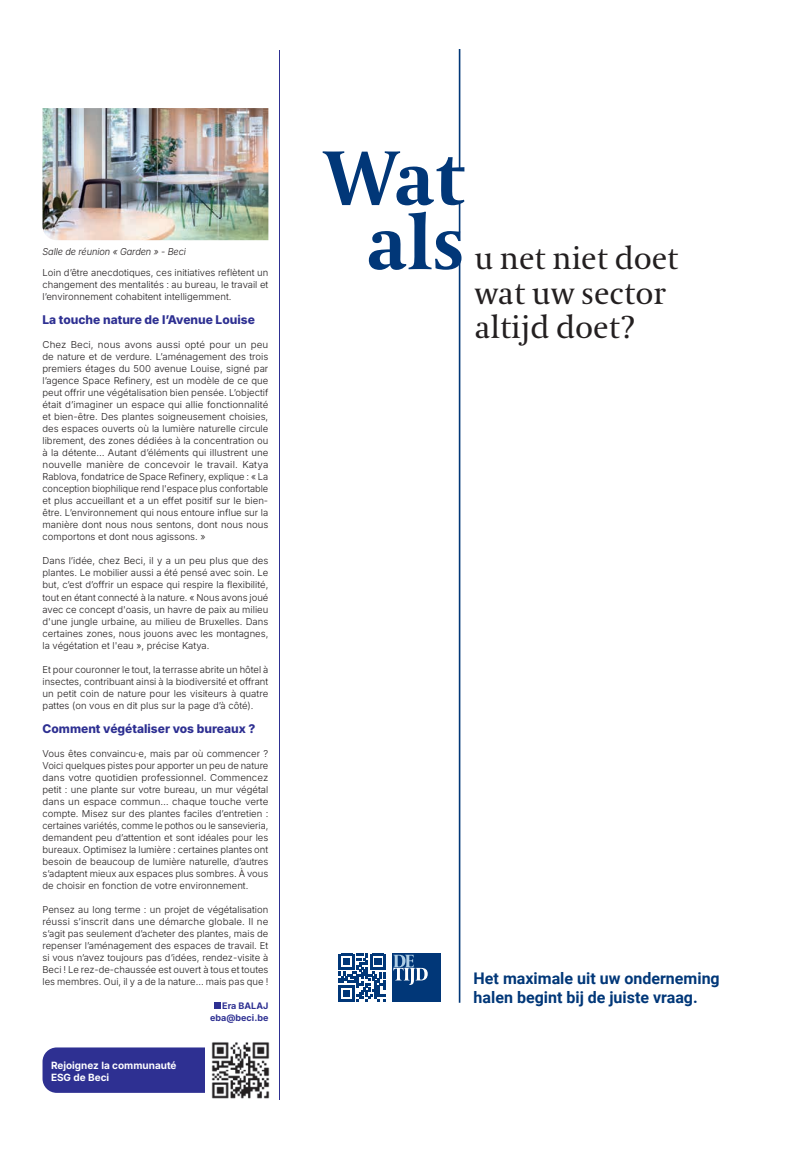
<style>
.page{position:relative;width:808px;height:1149px;background:#fff}
.page>*{position:absolute;margin:0;border:0;box-sizing:border-box;transform-origin:0 0}
.t1{font:700 76.1px/64.4px "Coranto 2";color:#013778;text-align:center}
.t2{font:31.6px/34.2px "Coranto 2";color:#231f20}
.t3{font:700 16px/19px "Roboto";color:#013778}
.t4{font:12px "Inter";color:#2e3092}
.t5{font:10px/12px "Inter";color:#fff}
.t6{font:9.5px/12px "Inter";color:#231f20;text-align:justify}
.t7{font:italic 9.5px "Inter";letter-spacing:-.01em;color:#231f20}
.t8{font:9px/12px "Inter";color:#2e3092;text-align:right}
</style>
<div class="page">
<div style="left:392px;top:953px;width:49px;height:48px;background:#013778"></div>
<svg style="left:393px;top:954px;width:35px;height:30px"></svg>
<hr style="left:459px;top:201px;width:1px;height:40px;background:#013778">
<hr style="left:459px;top:255px;width:1px;height:747px;background:#013778">
<hr style="left:459px;top:50px;width:1px;height:120px;background:#013778">
<svg style="left:339px;top:953px;width:47px;height:47px"></svg>
<hr style="left:279px;top:50px;width:1px;height:1048px;background:#2e3092">
<div style="left:43px;top:1047px;width:162px;height:45px;background:#2e3092"></div>
<img style="left:211px;top:1042px;width:59px;height:57px">
<svg style="left:214px;top:1002px;width:6px;height:6px"></svg>
<img style="left:43px;top:108px;width:225px;height:132px">
<p class="t7" style="left:43px;top:244px;width:145px">Salle de réunion « Garden » - Beci</p>
<p class="t6" style="left:43px;top:266px;width:227px">Loin d’être anecdotiques, ces initiatives reflètent un changement des mentalités : au bureau, le travail et l’environnement cohabitent intelligemment.</p>
<p class="t4" style="left:43px;top:311px;width:214px">La touche nature de l’Avenue Louise</p>
<p class="t6" style="left:43px;top:338px;width:227px">Chez Beci, nous avons aussi opté pour un peu de nature et de verdure. L’aménagement des trois premiers étages du 500 avenue Louise, signé par l’agence Space Refinery, est un modèle de ce que peut offrir une végétalisation bien pensée. L’objectif était d’imaginer un espace qui allie fonctionnalité et bien-être. Des plantes soigneusement choisies, des espaces ouverts où la lumière naturelle circule librement, des zones dédiées à la concentration ou à la détente… Autant d’éléments qui illustrent une nouvelle manière de concevoir le travail. Katya Rablova, fondatrice de Space Refinery, explique : « La conception biophilique rend l'espace plus confortable et plus accueillant et a un effet positif sur le bien&shy;être. L’environnement qui nous entoure influe sur la manière dont nous nous sentons, dont nous nous comportons et dont nous agissons. »</p>
<p class="t6" style="left:43px;top:554px;width:227px">Dans l’idée, chez Beci, il y a un peu plus que des plantes. Le mobilier aussi a été pensé avec soin. Le but, c’est d’offrir un espace qui respire la flexibilité, tout en étant connecté à la nature. « Nous avons joué avec ce concept d'oasis, un havre de paix au milieu d'une jungle urbaine, au milieu de Bruxelles. Dans certaines zones, nous jouons avec les montagnes, la végétation et l'eau », précise Katya.</p>
<p class="t6" style="left:43px;top:662px;width:227px">Et pour couronner le tout, la terrasse abrite un hôtel à insectes, contribuant ainsi à la biodiversité et offrant un petit coin de nature pour les visiteurs à quatre pattes (on vous en dit plus sur la page d’à côté).</p>
<p class="t4" style="left:43px;top:719px;width:214px">Comment végétaliser vos bureaux ?</p>
<p class="t6" style="left:43px;top:746px;width:227px">Vous êtes convaincu·e, mais par où commencer ?<br>Voici quelques pistes pour apporter un peu de nature dans votre quotidien professionnel. Commencez petit : une plante sur votre bureau, un mur végétal dans un espace commun… chaque touche verte compte. Misez sur des plantes faciles d’entretien : certaines variétés, comme le pothos ou le sansevieria, demandent peu d’attention et sont idéales pour les bureaux. Optimisez la lumière : certaines plantes ont besoin de beaucoup de lumière naturelle, d’autres s’adaptent mieux aux espaces plus sombres. À vous de choisir en fonction de votre environnement.</p>
<p class="t6" style="left:43px;top:902px;width:227px">Pensez au long terme : un projet de végétalisation réussi s’inscrit dans une démarche globale. Il ne s’agit pas seulement d’acheter des plantes, mais de repenser l’aménagement des espaces de travail. Et si vous n’avez toujours pas d’idées, rendez-visite à Beci ! Le rez-de-chaussée est ouvert à tous et toutes les membres. Oui, il y a de la nature… mais pas que !</p>
<p class="t8" style="left:210px;top:998px;width:60px">Era BALAJ eba@beci.be</p>
<p class="t5" style="left:51px;top:1058px;width:127px">Rejoignez la communauté<br>ESG de Beci</p>
<h1 class="t1" style="left:324px;top:149px;width:142px">Wat als</h1>
<h2 class="t2" style="left:474px;top:242px;width:206px">u net niet doet wat uw sector altijd doet?</h2>
<h3 class="t3" style="left:474px;top:967px;width:248px">Het maximale uit uw onderneming halen begint bij de juiste vraag.</h3>
</div>
